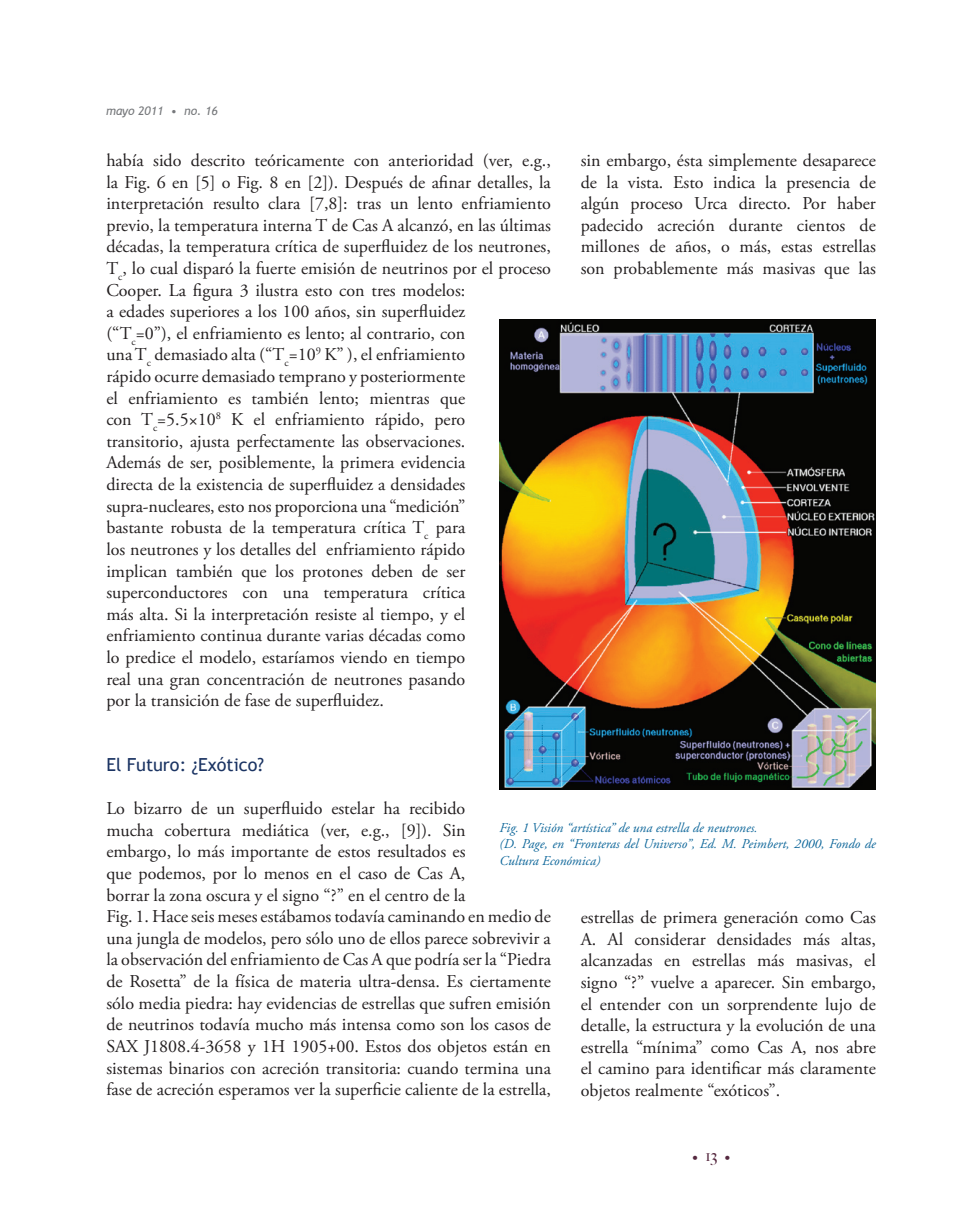
<style>
.page{position:relative;width:961px;height:1231px;background:#fff}
.page>*{position:absolute;margin:0;border:0;box-sizing:border-box;transform-origin:0 0}
.t1{font:18px/21.6px "Adobe Garamond Pro";color:#231f20}
.t2{font:18px "Trebuchet MS";color:#1b3463}
.t3{font:italic 13.5px/16.5px "Adobe Garamond Pro";color:#10689b}
.t4{font:italic 12px "Trebuchet MS";color:#76787b}
.t5{font:500 12px "Big Caslon";color:#562940}
.s1{font-size:16.5px}
</style>
<div class="page">
<img style="left:499px;top:319px;width:376px;height:470px">
<p class="t4" style="left:106px;top:104px;width:113px">mayo 2011 • no. 16</p>
<p class="t1" style="left:106px;top:150px;width:446px">había sido descrito teóricamente con anterioridad (ver, e.g., la Fig. 6 en [5] o Fig. 8 en [2]). Después de afinar detalles, la interpretación resulto clara [7,8]: tras un lento enfriamiento previo, la temperatura interna T de Cas A alcanzó, en las últimas décadas, la temperatura crítica de superfluidez de los neutrones, T<sub>c</sub>, lo cual disparó la fuerte emisión de neutrinos por el proceso Cooper. La figura 3 ilustra esto con tres modelos:<br>a edades superiores a los 100 años, sin superfluidez<br>(“T<sub>c</sub>=0”), el enfriamiento es lento; al contrario, con<br>una T<sub>c</sub> demasiado alta (“T<sub>c</sub>=10<sup>9</sup> K” ), el enfriamiento<br>rápido ocurre demasiado temprano y posteriormente<br>el enfriamiento es también lento; mientras que<br>con T<sub>c</sub>=5.5×10<sup>8</sup> K el enfriamiento rápido, pero<br>transitorio, ajusta perfectamente las observaciones.<br>Además de ser, posiblemente, la primera evidencia<br>directa de la existencia de superfluidez a densidades supra-nucleares, esto nos proporciona una “medición”<br>bastante robusta de la temperatura crítica T<sub>c</sub> para<br>los neutrones y los detalles del enfriamiento rápido<br>implican también que los protones deben de ser superconductores con una temperatura crítica<br>más alta. Si la interpretación resiste al tiempo, y el enfriamiento continua durante varias décadas como<br>lo predice el modelo, estaríamos viendo en tiempo<br>real una gran concentración de neutrones pasando<br>por la transición de fase de superfluidez.</p>
<p class="t1" style="left:580px;top:150px;width:297px;text-align:justify">sin embargo, ésta simplemente desaparece de la vista. Esto indica la presencia de algún proceso Urca directo. Por haber padecido acreción durante cientos de millones de años, o más, estas estrellas son probablemente más masivas que las</p>
<p class="t2" style="left:106px;top:754px;width:159px">El Futuro: ¿Exótico?</p>
<p class="t1" style="left:106px;top:798px;width:446px">Lo bizarro de un superfluido estelar ha recibido<br>mucha cobertura mediática (ver, e.g., [9]). Sin<br>embargo, lo más importante de estos resultados es<br>que podemos, por lo menos en el caso de Cas A,<br>borrar la zona oscura y el signo “?” en el centro de la<br>Fig. 1. Hace seis meses estábamos todavía caminando en medio de una jungla de modelos, pero sólo uno de ellos parece sobrevivir a la observación del enfriamiento de Cas A que podría ser la “Piedra de Rosetta” de la física de materia ultra-densa. Es ciertamente sólo media piedra: hay evidencias de estrellas que sufren emisión de neutrinos todavía mucho más intensa como son los casos de SAX J1808.4-3658 y 1H 1905+00. Estos dos objetos están en sistemas binarios con acreción transitoria: cuando termina una fase de acreción esperamos ver la superficie caliente de la estrella,</p>
<p class="t3" style="left:499px;top:819px;width:378px">Fig. 1 Visión “artística” de una estrella de neutrones.<br>(D. Page, en “Fronteras del Universo”, Ed. M. Peimbert, 2000, Fondo de<br>Cultura Económica)</p>
<p class="t1" style="left:580px;top:907px;width:297px;text-align:justify">estrellas de primera generación como Cas A. Al considerar densidades más altas, alcanzadas en estrellas más masivas, el signo “?” vuelve a aparecer. Sin embargo, el entender con un sorprendente lujo de detalle, la estructura y la evolución de una estrella “mínima” como Cas A, nos abre el camino para identificar más claramente objetos realmente “exóticos”.</p>
<p class="t5" style="left:692px;top:1149px;width:40px">• <span class="s1">13</span> •</p>
</div>
